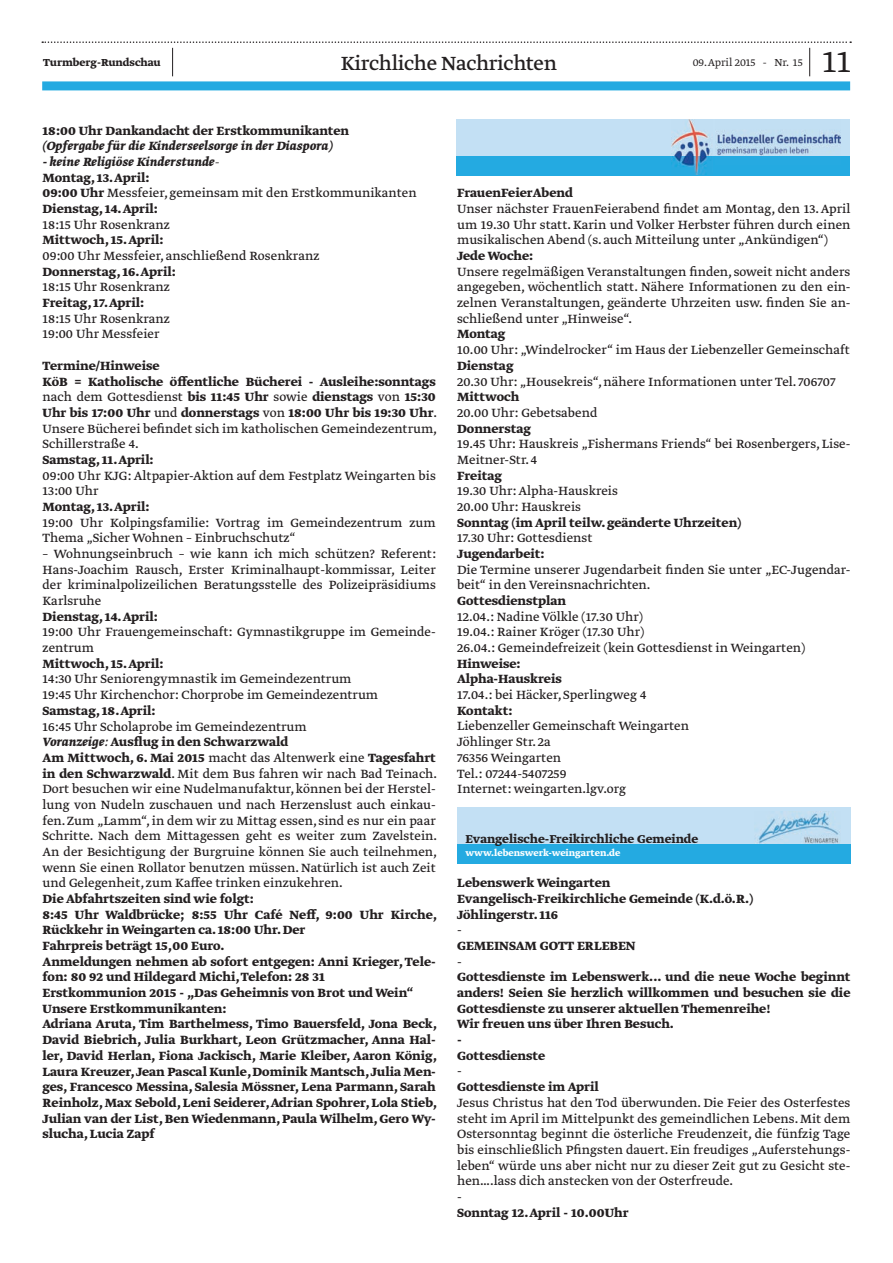
<style>
.page{position:relative;width:893px;height:1263px;background:#fff}
.page>*{position:absolute;margin:0;border:0;box-sizing:border-box;transform-origin:0 0}
.t1{font:300 36px "Greta Text Std";color:#231f20}
.t2{font:22.5px "Greta Text Std";letter-spacing:-.015em;color:#231f20}
.t3{font:14.1px/15.8px "Greta Text Std Regular Min";color:#231f20}
.t4{font:700 14.1px/15.8px "Greta Text Std";color:#231f20}
.t5{font:italic 700 14.1px/15.8px "Greta Text Std";color:#231f20}
.t6{font:700 13.5px "Greta Text Std";color:#231f20}
.t7{font:700 12px "Greta Text Std";color:#231f20}
.t8{font:300 12px "Greta Text Std";color:#231f20}
.t9{font:700 10.5px "Greta Text Std";color:#fff}
.s1{font-family:"Minion Pro";font-weight:400;font-style:normal}
.s2{font-style:normal}
.s3{font-family:"Greta Text Std";font-weight:700}
.s4{font-family:"Greta Text Std Regular Min";font-weight:400}
.s5{font-style:italic}
</style>
<div class="page">
<div style="left:42px;top:81px;width:808px;height:9px;background:#24aae1"></div>
<svg style="left:42px;top:41px;width:809px;height:35px"></svg>
<div style="left:457px;top:119px;width:393px;height:57px;background:#c3e0f4"></div>
<div style="left:457px;top:156px;width:393px;height:20px;background:#24aae1"></div>
<img style="left:672px;top:119px;width:39px;height:55px">
<img style="left:717px;top:130px;width:124px;height:26px">
<div style="left:457px;top:807px;width:393px;height:57px;background:#c3e0f4"></div>
<div style="left:457px;top:844px;width:393px;height:20px;background:#24aae1"></div>
<img style="left:757px;top:811px;width:82px;height:32px">
<p class="t7" style="left:43px;top:56px;width:119px">Turmberg-Rundschau</p>
<h2 class="t2" style="left:341px;top:50px;width:217px">Kirchliche Nachrichten</h2>
<p class="t8" style="left:693px;top:56px;width:111px">09. April 2015 - Nr. 15</p>
<h1 class="t1" style="left:822px;top:41px;width:30px">11</h1>
<p class="t4" style="left:43px;top:123px;width:308px">18:00 Uhr Dankandacht der Erstkommunikanten</p>
<p class="t5" style="left:43px;top:139px;width:291px">(Opfergabe für die Kinderseelsorge in der Diaspora)</p>
<p class="t5" style="left:43px;top:155px;width:179px">- keine Religiöse Kinderstunde<span class="s1">-<br></span><span class="s2">Montag, 13. April:</span></p>
<p class="t3" style="left:43px;top:186px;width:376px"><span class="s3">09:00 Uhr</span> Messfeier, gemeinsam mit den Erstkommunikanten</p>
<p class="t4" style="left:43px;top:202px;width:117px">Dienstag, 14. April:</p>
<p class="t3" style="left:43px;top:217px;width:129px">18:15 Uhr Rosenkranz</p>
<p class="t4" style="left:43px;top:233px;width:123px">Mittwoch, 15. April:</p>
<p class="t3" style="left:43px;top:249px;width:279px">09:00 Uhr Messfeier, anschließend Rosenkranz</p>
<p class="t4" style="left:43px;top:264px;width:135px">Donnerstag, 16. April:</p>
<p class="t3" style="left:43px;top:280px;width:129px">18:15 Uhr Rosenkranz</p>
<p class="t4" style="left:43px;top:296px;width:103px">Freitag, 17. April:</p>
<p class="t3" style="left:43px;top:311px;width:129px">18:15 Uhr Rosenkranz<br>19:00 Uhr Messfeier</p>
<p class="t4" style="left:43px;top:358px;width:395px">Termine/Hinweise<br>KöB = Katholische öffentliche Bücherei - Ausleihe:sonntags</p>
<p class="t3" style="left:43px;top:390px;width:395px">nach dem Gottesdienst <span class="s3">bis 11:45 Uhr</span> sowie <span class="s3">dienstags</span> von <span class="s3">15:30</span></p>
<p class="t4" style="left:43px;top:405px;width:396px">Uhr bis 17:00 Uhr <span class="s4">und</span> donnerstags <span class="s4">von</span> 18:00 Uhr bis 19:30 Uhr<span class="s4">.</span></p>
<p class="t3" style="left:43px;top:421px;width:396px">Unsere Bücherei befindet sich im katholischen Gemeindezentrum,<br>Schillerstraße 4.</p>
<p class="t4" style="left:43px;top:452px;width:113px">Samstag, 11. April:</p>
<p class="t3" style="left:43px;top:468px;width:395px">09:00 Uhr KJG: Altpapier-Aktion auf dem Festplatz Weingarten bis<br>13:00 Uhr</p>
<p class="t4" style="left:43px;top:499px;width:109px">Montag, 13. April:</p>
<p class="t3" style="left:43px;top:515px;width:395px">19:00 Uhr Kolpingsfamilie: Vortrag im Gemeindezentrum zum<br>Thema „Sicher Wohnen – Einbruchschutz“</p>
<p class="t3" style="left:43px;top:547px;width:395px;text-align:justify">– Wohnungseinbruch – wie kann ich mich schützen? Referent:<br>Hans-Joachim Rausch, Erster Kriminalhaupt-kommissar, Leiter der kriminalpolizeilichen Beratungsstelle des Polizeipräsidiums Karlsruhe</p>
<p class="t4" style="left:43px;top:609px;width:117px">Dienstag, 14. April:</p>
<p class="t3" style="left:43px;top:625px;width:395px">19:00 Uhr Frauengemeinschaft: Gymnastikgruppe im Gemeinde&shy;zentrum</p>
<p class="t4" style="left:43px;top:656px;width:123px">Mittwoch, 15. April:</p>
<p class="t3" style="left:43px;top:672px;width:337px">14:30 Uhr Seniorengymnastik im Gemeindezentrum<br>19:45 Uhr Kirchenchor: Chorprobe im Gemeindezentrum</p>
<p class="t4" style="left:43px;top:703px;width:115px">Samstag, 18. April:</p>
<p class="t3" style="left:43px;top:719px;width:266px">16:45 Uhr Scholaprobe im Gemeindezentrum</p>
<p class="t4" style="left:43px;top:735px;width:395px"><span class="s5">Voranzeige:</span> Ausflug in den Schwarzwald<br>Am Mittwoch, 6. Mai 2015 <span class="s4">macht das Altenwerk eine</span> Tagesfahrt</p>
<p class="t3" style="left:43px;top:766px;width:396px;text-align:justify"><span class="s3">in den Schwarzwald</span>. Mit dem Bus fahren wir nach Bad Teinach.<br>Dort besuchen wir eine Nudelmanufaktur, können bei der Herstel&shy;lung von Nudeln zuschauen und nach Herzenslust auch einkau&shy;fen. Zum „Lamm“, in dem wir zu Mittag essen, sind es nur ein paar Schritte. Nach dem Mittagessen geht es weiter zum Zavelstein.<br>An der Besichtigung der Burgruine können Sie auch teilnehmen, wenn Sie einen Rollator benutzen müssen. Natürlich ist auch Zeit und Gelegenheit, zum Kaffee trinken einzukehren.</p>
<p class="t4" style="left:43px;top:891px;width:396px">Die Abfahrtszeiten sind wie folgt:<br>8:45 Uhr Waldbrücke; 8:55 Uhr Café Neff, 9:00 Uhr Kirche, Rückkehr in Weingarten ca. 18:00 Uhr. Der<br>Fahrpreis beträgt 15,00 Euro.<br>Anmeldungen nehmen ab sofort entgegen: Anni Krieger, Tele&shy;fon: 80 92 und Hildegard Michi, Telefon: 28 31<br>Erstkommunion 2015 - „Das Geheimnis von Brot und Wein“ Unsere Erstkommunikanten:<br>Adriana Aruta, Tim Barthelmess, Timo Bauersfeld, Jona Beck, David Biebrich, Julia Burkhart, Leon Grützmacher, Anna Hal&shy;ler, David Herlan, Fiona Jackisch, Marie Kleiber, Aaron König, Laura Kreuzer, Jean Pascal Kunle, Dominik Mantsch, Julia Men&shy;ges, Francesco Messina, Salesia Mössner, Lena Parmann, Sarah Reinholz, Max Sebold, Leni Seiderer, Adrian Spohrer, Lola Stieb, Julian van der List, Ben Wiedenmann, Paula Wilhelm, Gero Wy&shy;slucha, Lucia Zapf</p>
<p class="t4" style="left:457px;top:186px;width:117px">FrauenFeierAbend</p>
<p class="t3" style="left:457px;top:202px;width:395px;text-align:justify">Unser nächster FrauenFeierabend findet am Montag, den 13. April um 19.30 Uhr statt. Karin und Volker Herbster führen durch einen musikalischen Abend (s. auch Mitteilung unter „Ankündigen“)</p>
<p class="t4" style="left:457px;top:249px;width:78px">Jede Woche:</p>
<p class="t3" style="left:457px;top:264px;width:395px;text-align:justify">Unsere regelmäßigen Veranstaltungen finden, soweit nicht anders angegeben, wöchentlich statt. Nähere Informationen zu den ein&shy;zelnen Veranstaltungen, geänderte Uhrzeiten usw. finden Sie an&shy;schließend unter „Hinweise“.</p>
<p class="t4" style="left:457px;top:327px;width:50px">Montag</p>
<p class="t3" style="left:457px;top:343px;width:394px">10.00 Uhr: „Windelrocker“ im Haus der Liebenzeller Gemeinschaft</p>
<p class="t4" style="left:457px;top:358px;width:58px">Dienstag</p>
<p class="t3" style="left:457px;top:374px;width:380px">20.30 Uhr: „Housekreis“, nähere Informationen unter Tel. 706707</p>
<p class="t4" style="left:457px;top:390px;width:64px">Mittwoch</p>
<p class="t3" style="left:457px;top:405px;width:142px">20.00 Uhr: Gebetsabend</p>
<p class="t4" style="left:457px;top:421px;width:75px">Donnerstag</p>
<p class="t3" style="left:457px;top:437px;width:395px">19.45 Uhr: Hauskreis „Fishermans Friends“ bei Rosenbergers, Lise-<br>Meitner-Str. 4</p>
<p class="t4" style="left:457px;top:468px;width:46px">Freitag</p>
<p class="t3" style="left:457px;top:484px;width:162px">19.30 Uhr: Alpha-Hauskreis<br>20.00 Uhr: Hauskreis</p>
<p class="t4" style="left:457px;top:515px;width:286px">Sonntag (im April teilw. geänderte Uhrzeiten)</p>
<p class="t3" style="left:457px;top:531px;width:137px">17.30 Uhr: Gottesdienst</p>
<p class="t4" style="left:457px;top:546px;width:89px">Jugendarbeit:</p>
<p class="t3" style="left:457px;top:562px;width:395px">Die Termine unserer Jugendarbeit finden Sie unter „EC-Jugendar&shy;beit“ in den Vereinsnachrichten.</p>
<p class="t4" style="left:457px;top:594px;width:111px">Gottesdienstplan</p>
<p class="t3" style="left:457px;top:609px;width:350px">12.04.: Nadine Völkle (17.30 Uhr)<br>19.04.: Rainer Kröger (17.30 Uhr)<br>26.04.: Gemeindefreizeit (kein Gottesdienst in Weingarten)</p>
<p class="t4" style="left:457px;top:656px;width:106px">Hinweise:<br>Alpha-Hauskreis</p>
<p class="t3" style="left:457px;top:688px;width:191px">17.04.: bei Häcker, Sperlingweg 4</p>
<p class="t4" style="left:457px;top:703px;width:57px">Kontakt:</p>
<p class="t3" style="left:457px;top:719px;width:233px">Liebenzeller Gemeinschaft Weingarten<br>Jöhlinger Str. 2a<br>76356 Weingarten<br>Tel.: 07244-5407259<br>Internet: weingarten.lgv.org</p>
<p class="t6" style="left:465px;top:831px;width:234px">Evangelische-Freikirchliche Gemeinde</p>
<p class="t9" style="left:465px;top:847px;width:157px">www.lebenswerk-weingarten.de</p>
<p class="t4" style="left:457px;top:876px;width:298px">Lebenswerk Weingarten<br>Evangelisch-Freikirchliche Gemeinde (K.d.ö.R.)<br>Jöhlingerstr. 116</p>
<p class="t3" style="left:457px;top:923px;width:6px">-</p>
<p class="t4" style="left:457px;top:938px;width:180px">GEMEINSAM GOTT ERLEBEN</p>
<p class="t3" style="left:457px;top:954px;width:6px">-</p>
<p class="t4" style="left:457px;top:970px;width:395px">Gottesdienste im Lebenswerk... und die neue Woche beginnt anders! Seien Sie herzlich willkommen und besuchen sie die Gottesdienste zu unserer aktuellen Themenreihe!<br>Wir freuen uns über Ihren Besuch.<br>-<br>Gottesdienste</p>
<p class="t3" style="left:457px;top:1064px;width:6px">-</p>
<p class="t4" style="left:457px;top:1080px;width:143px">Gottesdienste im April</p>
<p class="t3" style="left:457px;top:1095px;width:395px">Jesus Christus hat den Tod überwunden. Die Feier des Osterfestes steht im April im Mittelpunkt des gemeindlichen Lebens. Mit dem Ostersonntag beginnt die österliche Freudenzeit, die fünfzig Tage bis einschließlich Pfingsten dauert. Ein freudiges „Auferstehungs&shy;leben“ würde uns aber nicht nur zu dieser Zeit gut zu Gesicht ste&shy;hen….lass dich anstecken von der Osterfreude.<br>-</p>
<p class="t4" style="left:457px;top:1205px;width:173px">Sonntag 12. April - 10.00Uhr</p>
</div>
